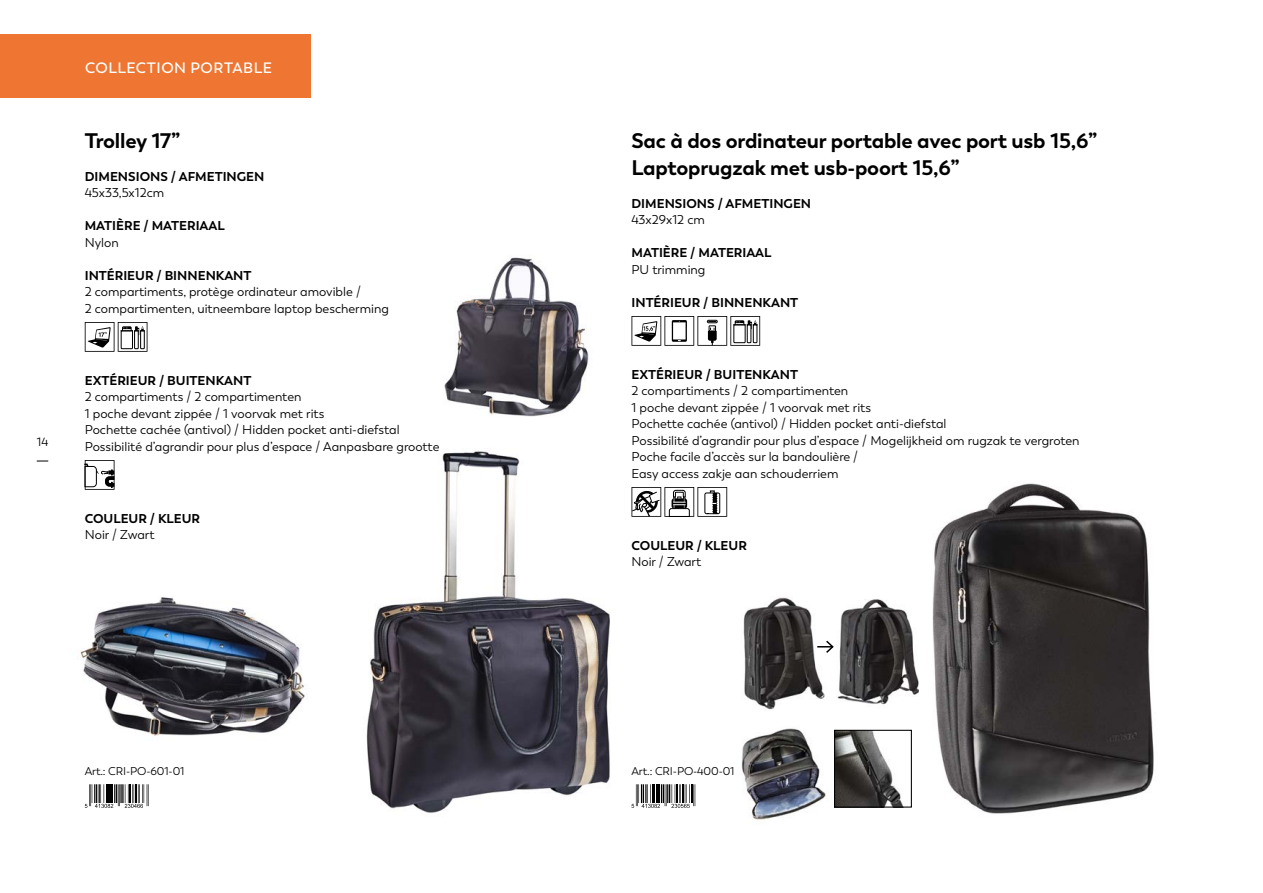
<style>
.page{position:relative;width:1263px;height:893px;background:#fff}
.page>*{position:absolute;margin:0;border:0;box-sizing:border-box;transform-origin:0 0}
.t1{font:700 21px/27px "Trenda";letter-spacing:-.01em;color:#000}
.t2{font:600 15px "Trenda";letter-spacing:.035em;color:#fff}
.t3{font:12.75px/16.5px "Trenda";color:#000}
.t4{font:700 12.75px "Trenda";color:#000}
.t5{font:12px "Trenda";color:#000}
.t6{font:11.25px "Trenda";letter-spacing:-.01em;color:#000}
</style>
<div class="page">
<div style="left:0;top:34px;width:310px;height:63px;background:#ee7632"></div>
<img style="left:366px;top:451px;width:245px;height:362px">
<svg style="left:85px;top:322px;width:62px;height:30px"></svg>
<svg style="left:85px;top:460px;width:30px;height:30px"></svg>
<svg style="left:85px;top:784px;width:64px;height:24px"></svg>
<img style="left:80px;top:597px;width:225px;height:139px">
<img style="left:444px;top:257px;width:145px;height:160px">
<img style="left:741px;top:728px;width:85px;height:92px">
<svg style="left:631px;top:316px;width:129px;height:30px"></svg>
<svg style="left:631px;top:487px;width:96px;height:30px"></svg>
<svg style="left:631px;top:784px;width:65px;height:24px"></svg>
<img style="left:886px;top:483px;width:268px;height:331px">
<img style="left:743px;top:597px;width:82px;height:113px">
<img style="left:837px;top:587px;width:81px;height:130px">
<img style="left:836px;top:732px;width:74px;height:74px">
<div style="left:834px;top:730px;width:78px;height:78px;border:1px solid #000"></div>
<svg style="left:817px;top:639px;width:17px;height:15px"></svg>
<p class="t5" style="left:37px;top:435px;width:13px">14</p>
<p class="t2" style="left:85px;top:59px;width:189px">COLLECTION PORTABLE</p>
<h1 class="t1" style="left:85px;top:127px;width:97px">Trolley 17”</h1>
<p class="t4" style="left:85px;top:168px;width:181px">DIMENSIONS / AFMETINGEN</p>
<p class="t3" style="left:85px;top:185px;width:81px">45x33,5x12cm</p>
<p class="t4" style="left:85px;top:218px;width:142px">MATIÈRE / MATERIAAL</p>
<p class="t3" style="left:85px;top:234px;width:35px">Nylon</p>
<p class="t4" style="left:85px;top:267px;width:168px">INTÉRIEUR / BINNENKANT</p>
<p class="t3" style="left:85px;top:284px;width:306px">2 compartiments, protège ordinateur amovible /<br>2 compartimenten, uitneembare laptop bescherming</p>
<p class="t4" style="left:85px;top:372px;width:168px">EXTÉRIEUR / BUITENKANT</p>
<p class="t3" style="left:85px;top:389px;width:356px">2 compartiments / 2 compartimenten<br>1 poche devant zippée / 1 voorvak met rits<br>Pochette cachée (antivol) / Hidden pocket anti-diefstal Possibilité d’agrandir pour plus d’espace / Aanpasbare grootte</p>
<p class="t4" style="left:85px;top:510px;width:117px">COULEUR / KLEUR</p>
<p class="t3" style="left:85px;top:527px;width:71px">Noir / Zwart</p>
<p class="t6" style="left:85px;top:764px;width:101px">Art.: CRI-PO-601-01</p>
<h1 class="t1" style="left:631px;top:127px;width:467px">Sac à dos ordinateur portable avec port usb 15,6”<br>Laptoprugzak met usb-poort 15,6”</h1>
<p class="t4" style="left:631px;top:195px;width:181px">DIMENSIONS / AFMETINGEN</p>
<p class="t3" style="left:631px;top:212px;width:75px">43x29x12 cm</p>
<p class="t4" style="left:631px;top:245px;width:142px">MATIÈRE / MATERIAAL</p>
<p class="t3" style="left:631px;top:261px;width:75px">PU trimming</p>
<p class="t4" style="left:631px;top:294px;width:168px">INTÉRIEUR / BINNENKANT</p>
<p class="t4" style="left:631px;top:366px;width:168px">EXTÉRIEUR / BUITENKANT</p>
<p class="t3" style="left:631px;top:383px;width:450px">2 compartiments / 2 compartimenten<br>1 poche devant zippée / 1 voorvak met rits<br>Pochette cachée (antivol) / Hidden pocket anti-diefstal<br>Possibilité d’agrandir pour plus d’espace / Mogelijkheid om rugzak te vergroten Poche facile d’accès sur la bandoulière /<br>Easy access zakje aan schouderriem</p>
<p class="t4" style="left:631px;top:537px;width:117px">COULEUR / KLEUR</p>
<p class="t3" style="left:631px;top:554px;width:71px">Noir / Zwart</p>
<p class="t6" style="left:631px;top:764px;width:105px">Art.: CRI-PO-400-01</p>
</div>
